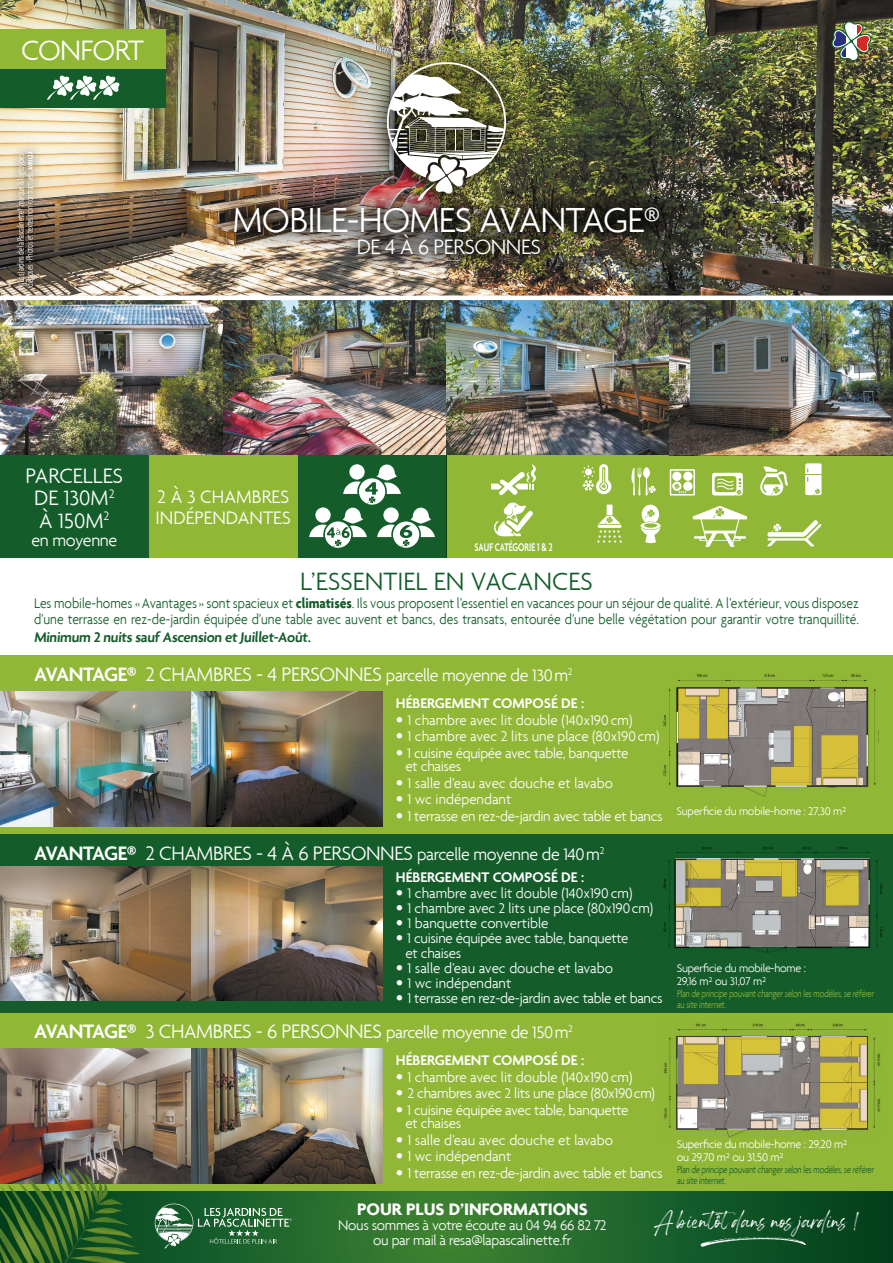
<style>
.page{position:relative;width:893px;height:1263px;background:#fff}
.page>*{position:absolute;margin:0;border:0;box-sizing:border-box;transform-origin:0 0}
.t1{font:40.65px "Housky Demo";color:#fff}
.t2{font:300 37.5px "Agenda";letter-spacing:-.02em;color:#fff}
.t3{font:300 30.3px "Agenda";letter-spacing:-.02em;color:#fff}
.t4{font:300 27px "Agenda";color:#145d2b}
.t5{font:300 22.5px/22.5px "Agenda";letter-spacing:-.005em;color:#fff;text-align:center}
.t6{font:300 21px "Agenda";letter-spacing:-.02em;color:#fff}
.t7{font:300 19.5px/21px "Agenda";color:#fff}
.t8{font:300 18px "Agenda";letter-spacing:-.02em;color:#fff}
.t9{font:700 18px "Agenda";color:#fff}
.t10{font:300 15px/13.5px "Agenda";letter-spacing:-.02em;color:#fff}
.t11{font:300 15px "Agenda";color:#fff}
.t12{font:300 15px/16.5px "Agenda";color:#145d2b;scale:.91 1}
.t13{font:600 15px "Agenda";color:#fff}
.t14{font:600 15px "Agenda";color:#145d2b}
.t15{font:300 12px/13.5px "Agenda";letter-spacing:-.02em;color:#fff}
.t16{font:600 12px "Agenda";color:#fff;scale:.7 1}
.t17{font:300 10.5px/10.5px "Agenda";color:#91b737;scale:.8 1}
.t18{font:300 10.5px/10.5px "Agenda";color:#145d2b;scale:.8 1}
.t19{font:300 9.75px/9px "Agenda";letter-spacing:-.02em;color:#fff;scale:.7 1}
.s1{font-weight:700;font-size:7.5px}
.s2{font-weight:700}
.s3{font-weight:600;font-size:21px}
.s4{font-size:21px}
.s5{font-family:"Avenir";font-weight:400}
.s6{font-weight:600}
.s7{font-size:18px}
</style>
<div class="page">
<img style="left:0;top:0;width:893px;height:455px">
<div style="left:0;top:1013px;width:893px;height:178px;background:#91b737"></div>
<img style="left:663px;top:1023px;width:217px;height:114px">
<div style="left:0;top:834px;width:893px;height:179px;background:#145d2b"></div>
<img style="left:663px;top:847px;width:220px;height:105px">
<div style="left:0;top:655px;width:893px;height:179px;background:#91b737"></div>
<img style="left:663px;top:674px;width:213px;height:123px">
<img style="left:0;top:692px;width:383px;height:135px">
<img style="left:0;top:866px;width:383px;height:135px">
<img style="left:0;top:1049px;width:383px;height:135px">
<div style="left:367px;top:42px;width:159px;height:179px;background:#000;opacity:.75"></div>
<img style="left:387px;top:62px;width:119px;height:126px">
<img style="left:215px;top:188px;width:463px;height:86px">
<img style="left:677px;top:688px;width:191px;height:98px">
<img style="left:677px;top:1036px;width:191px;height:93px">
<img style="left:675px;top:858px;width:194px;height:88px">
<hr style="left:0;top:296px;width:893px;height:4px;background:#fff">
<div style="left:0;top:455px;width:149px;height:102px;background:#145d2b"></div>
<div style="left:149px;top:455px;width:149px;height:102px;background:#91b737"></div>
<div style="left:298px;top:455px;width:148px;height:102px;background:#145d2b"></div>
<div style="left:446px;top:455px;width:447px;height:102px;background:#91b737"></div>
<svg style="left:494px;top:502px;width:39px;height:34px"></svg>
<svg style="left:491px;top:464px;width:45px;height:31px"></svg>
<svg style="left:767px;top:520px;width:55px;height:27px"></svg>
<svg style="left:582px;top:464px;width:30px;height:31px"></svg>
<svg style="left:640px;top:504px;width:21px;height:39px"></svg>
<svg style="left:597px;top:505px;width:25px;height:38px"></svg>
<svg style="left:631px;top:467px;width:25px;height:28px"></svg>
<svg style="left:760px;top:466px;width:28px;height:29px"></svg>
<svg style="left:712px;top:473px;width:31px;height:22px"></svg>
<svg style="left:670px;top:469px;width:25px;height:26px"></svg>
<div style="left:683px;top:482px;width:9px;height:9px;background:#fff;border-radius:50%"></div>
<div style="left:683px;top:472px;width:9px;height:9px;background:#fff;border-radius:50%"></div>
<svg style="left:805px;top:463px;width:17px;height:32px"></svg>
<svg style="left:309px;top:464px;width:126px;height:84px"></svg>
<svg style="left:693px;top:506px;width:54px;height:41px"></svg>
<svg style="left:140px;top:1191px;width:753px;height:72px;background:#20642a"></svg>
<svg style="left:0;top:1167px;width:140px;height:96px;background:#3d642c"></svg>
<svg style="left:155px;top:1203px;width:137px;height:46px;background:#457e54"></svg>
<svg style="left:700px;top:1236px;width:106px;height:10px"></svg>
<div style="left:0;top:69px;width:165px;height:39px;background:#145d2b"></div>
<div style="left:0;top:30px;width:165px;height:39px;background:#91b737"></div>
<svg style="left:47px;top:75px;width:73px;height:25px"></svg>
<div style="left:9px;top:142px;width:34px;height:153px;background:#000;opacity:.9"></div>
<img style="left:831px;top:21px;width:41px;height:40px">
<h3 class="t3" style="left:21px;top:33px;width:125px">CONFORT</h3>
<p class="t19" style="left:16px;top:287px;width:194px;rotate:-90deg">©Les Jardins de la Pascalinette® marque &amp; logtoypes déposés - Photos et textes non contractuels. <span class="s1">AVRIL24</span></p>
<h2 class="t2" style="left:232px;top:198px;width:429px">MOBILE-HOMES AVANTAGE®</h2>
<h3 class="t5" style="left:357px;top:235px;width:186px">DE 4 À 6 PERSONNES</h3>
<h3 class="t5" style="left:26px;top:464px;width:99px">PARCELLES<br>DE 130M<sup>2<br></sup>À 150M<sup>2</sup></h3>
<p class="t8" style="left:32px;top:529px;width:87px">en moyenne</p>
<h3 class="t7" style="left:156px;top:485px;width:137px">2 À 3 CHAMBRES<br>INDÉPENDANTES</h3>
<p class="t16" style="left:475px;top:539px;width:113px">SAUF CATÉGORIE 1 &amp; 2</p>
<h3 class="t4" style="left:300px;top:565px;width:294px">L’ESSENTIEL EN VACANCES</h3>
<p class="t12" style="left:34px;top:594px;width:908px">Les mobile-homes «Avantages» sont spacieux et <span class="s2">climatisés</span>. Ils vous proposent l’essentiel en vacances pour un séjour de qualité. A l’extérieur, vous disposez d’une terrasse en rez-de-jardin équipée d’une table avec auvent et bancs, des transats, entourée d’une belle végétation pour garantir votre tranquillité.</p>
<p class="t14" style="left:34px;top:628px;width:280px">Minimum 2 nuits sauf Ascension et Juillet-Août.</p>
<p class="t8" style="left:34px;top:665px;width:540px"><span class="s3">AVANTAGE®</span> <span class="s4">2 CHAMBRES - 4 PERSONNES</span> parcelle moyenne de 130m<sup>2</sup></p>
<p class="t13" style="left:396px;top:694px;width:190px">HÉBERGEMENT COMPOSÉ DE :</p>
<p class="t11" style="left:396px;top:711px;width:238px"><span class="s5">•</span> 1 chambre avec lit double (140x190cm)</p>
<p class="t11" style="left:396px;top:728px;width:265px"><span class="s5">•</span> 1 chambre avec 2 lits une place (80x190cm)</p>
<p class="t10" style="left:406px;top:746px;width:224px;text-indent:-10px"><span class="s5">•</span> 1 cuisine équipée avec table, banquette et chaises</p>
<p class="t11" style="left:396px;top:774px;width:219px"><span class="s5">•</span> 1 salle d’eau avec douche et lavabo</p>
<p class="t11" style="left:396px;top:791px;width:117px"><span class="s5">•</span> 1 wc indépendant</p>
<p class="t10" style="left:396px;top:809px;width:268px"><span class="s5">•</span> 1 terrasse en rez-de-jardin avec table et bancs</p>
<h3 class="t6" style="left:34px;top:841px;width:572px"><span class="s6">AVANTAGE®</span> 2 CHAMBRES - 4 À 6 PERSONNES <span class="s7">parcelle moyenne de 140m</span><sup>2</sup></h3>
<p class="t13" style="left:396px;top:868px;width:190px">HÉBERGEMENT COMPOSÉ DE :</p>
<p class="t11" style="left:396px;top:885px;width:238px"><span class="s5">•</span> 1 chambre avec lit double (140x190cm)</p>
<p class="t10" style="left:396px;top:901px;width:259px"><span class="s5">•</span> 1 chambre avec 2 lits une place (80x190cm)</p>
<p class="t11" style="left:396px;top:915px;width:154px"><span class="s5">•</span> 1 banquette convertible</p>
<p class="t10" style="left:406px;top:931px;width:224px;line-height:15px;text-indent:-10px"><span class="s5">•</span> 1 cuisine équipée avec table, banquette et chaises</p>
<p class="t11" style="left:396px;top:960px;width:219px"><span class="s5">•</span> 1 salle d’eau avec douche et lavabo</p>
<p class="t11" style="left:396px;top:975px;width:117px"><span class="s5">•</span> 1 wc indépendant</p>
<p class="t10" style="left:396px;top:991px;width:268px"><span class="s5">•</span> 1 terrasse en rez-de-jardin avec table et bancs</p>
<p class="t8" style="left:34px;top:1022px;width:540px"><span class="s3">AVANTAGE®</span> <span class="s4">3 CHAMBRES - 6 PERSONNES</span> parcelle moyenne de 150m<sup>2</sup></p>
<p class="t13" style="left:396px;top:1051px;width:190px">HÉBERGEMENT COMPOSÉ DE :</p>
<p class="t11" style="left:396px;top:1068px;width:238px"><span class="s5">•</span> 1 chambre avec lit double (140x190cm)</p>
<p class="t10" style="left:396px;top:1087px;width:261px"><span class="s5">•</span> 2 chambres avec 2 lits une place (80x190cm)</p>
<p class="t10" style="left:406px;top:1103px;width:224px;text-indent:-10px"><span class="s5">•</span> 1 cuisine équipée avec table, banquette et chaises</p>
<p class="t11" style="left:396px;top:1131px;width:219px"><span class="s5">•</span> 1 salle d’eau avec douche et lavabo</p>
<p class="t11" style="left:396px;top:1148px;width:117px"><span class="s5">•</span> 1 wc indépendant</p>
<p class="t10" style="left:396px;top:1166px;width:268px"><span class="s5">•</span> 1 terrasse en rez-de-jardin avec table et bancs</p>
<p class="t15" style="left:676px;top:804px;width:171px">Superficie du mobile-home : 27,30 m²</p>
<p class="t15" style="left:677px;top:961px;width:131px">Superficie du mobile-home :<br>29,16 m² ou 31,07 m²</p>
<p class="t17" style="left:677px;top:988px;width:250px">Plan de principe pouvant changer selon les modèles, se référer au site internet.</p>
<p class="t15" style="left:677px;top:1137px;width:172px">Superficie du mobile-home : 29,20 m² ou 29,70 m² ou 31,50 m²</p>
<p class="t18" style="left:677px;top:1164px;width:250px">Plan de principe pouvant changer selon les modèles, se référer au site internet.</p>
<p class="t9" style="left:357px;top:1198px;width:232px">POUR PLUS D’INFORMATIONS</p>
<p class="t10" style="left:338px;top:1217px;width:270px;line-height:15px;text-align:center">Nous sommes à votre écoute au 04 94 66 82 72 ou par mail à resa@lapascalinette.fr</p>
<h1 class="t1" style="left:654px;top:1204px;width:207px">A bientôt dans nos jardins !</h1>
</div>
